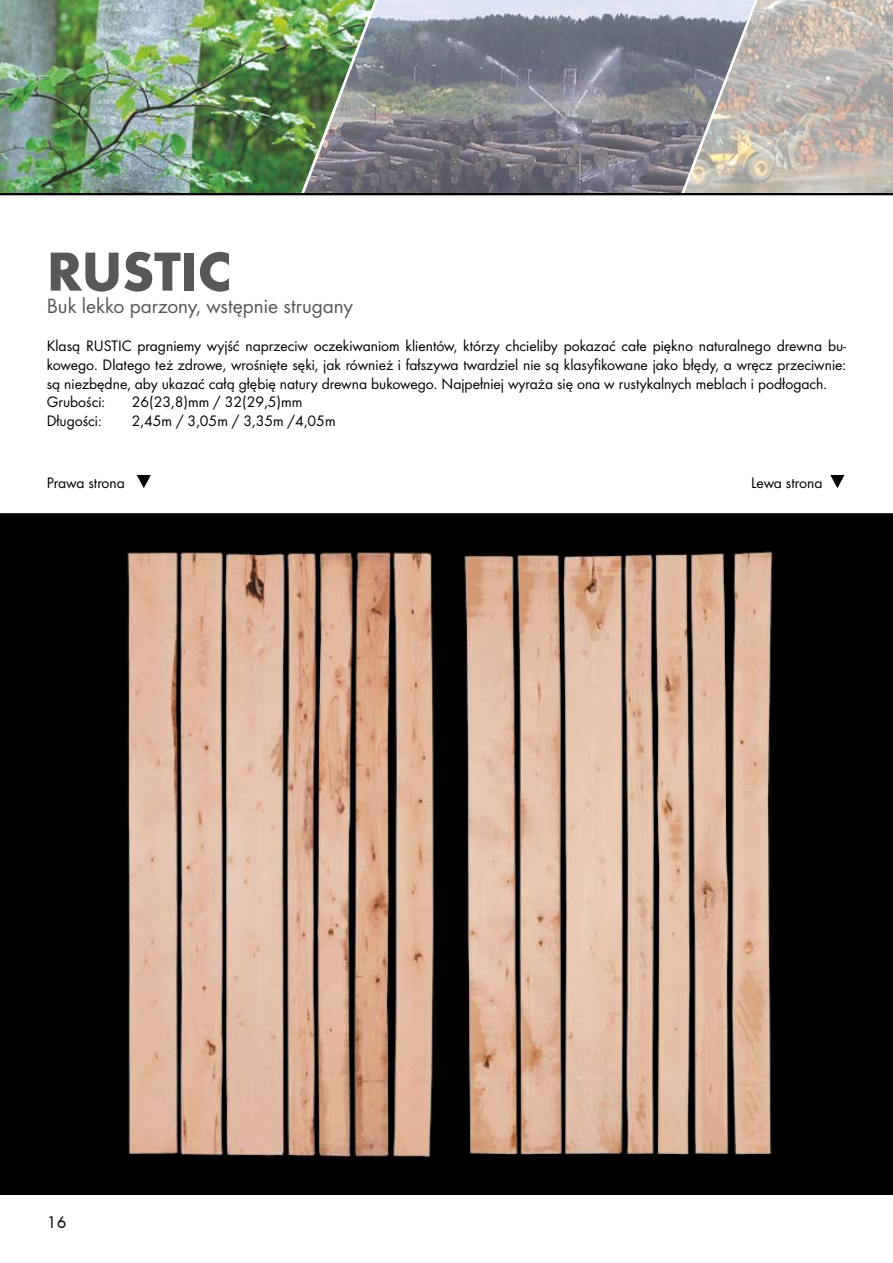
<style>
.page{position:relative;width:893px;height:1263px;background:#fff}
.page>*{position:absolute;margin:0;border:0;box-sizing:border-box;transform-origin:0 0}
.t1{font:700 57px "Futura TGR";letter-spacing:-.01em;color:#58585a}
.t2{font:21.45px "Futura Boo";color:#58585a}
.t3{font:17.25px "Futura T Boo";color:#000}
.t4{font:15.75px/18.9px "Futura Boo";color:#000}
</style>
<div class="page">
<img style="left:375px;top:0;width:309px;height:193px">
<img style="left:0;top:0;width:375px;height:193px">
<img style="left:684px;top:0;width:209px;height:193px">
<div style="left:0;top:513px;width:893px;height:682px;background:#000"></div>
<svg style="left:137px;top:475px;width:14px;height:13px"></svg>
<svg style="left:830px;top:475px;width:14px;height:13px"></svg>
<img style="left:119px;top:545px;width:659px;height:621px">
<h1 class="t1" style="left:47px;top:238px;width:186px">RUSTIC</h1>
<h2 class="t2" style="left:47px;top:293px;width:308px">Buk lekko parzony, wstępnie strugany</h2>
<p class="t4" style="left:47px;top:336px;width:801px">Klasą RUSTIC pragniemy wyjść naprzeciw oczekiwaniom klientów, którzy chcieliby pokazać całe piękno naturalnego drewna bu&shy;kowego. Dlatego też zdrowe, wrośnięte sęki, jak również i fałszywa twardziel nie są klasyfikowane jako błędy, a wręcz przeciwnie: są niezbędne, aby ukazać całą głębię natury drewna bukowego. Najpełniej wyraża się ona w rustykalnych meblach i podłogach.<br>Grubości:</p>
<p class="t4" style="left:132px;top:393px;width:172px">26(23,8)mm / 32(29,5)mm</p>
<p class="t4" style="left:47px;top:412px;width:56px">Długości:</p>
<p class="t4" style="left:132px;top:412px;width:205px">2,45m / 3,05m / 3,35m /4,05m</p>
<p class="t4" style="left:47px;top:473px;width:80px">Prawa strona</p>
<p class="t4" style="left:751px;top:473px;width:73px">Lewa strona</p>
<p class="t3" style="left:47px;top:1212px;width:21px">16</p>
</div>
